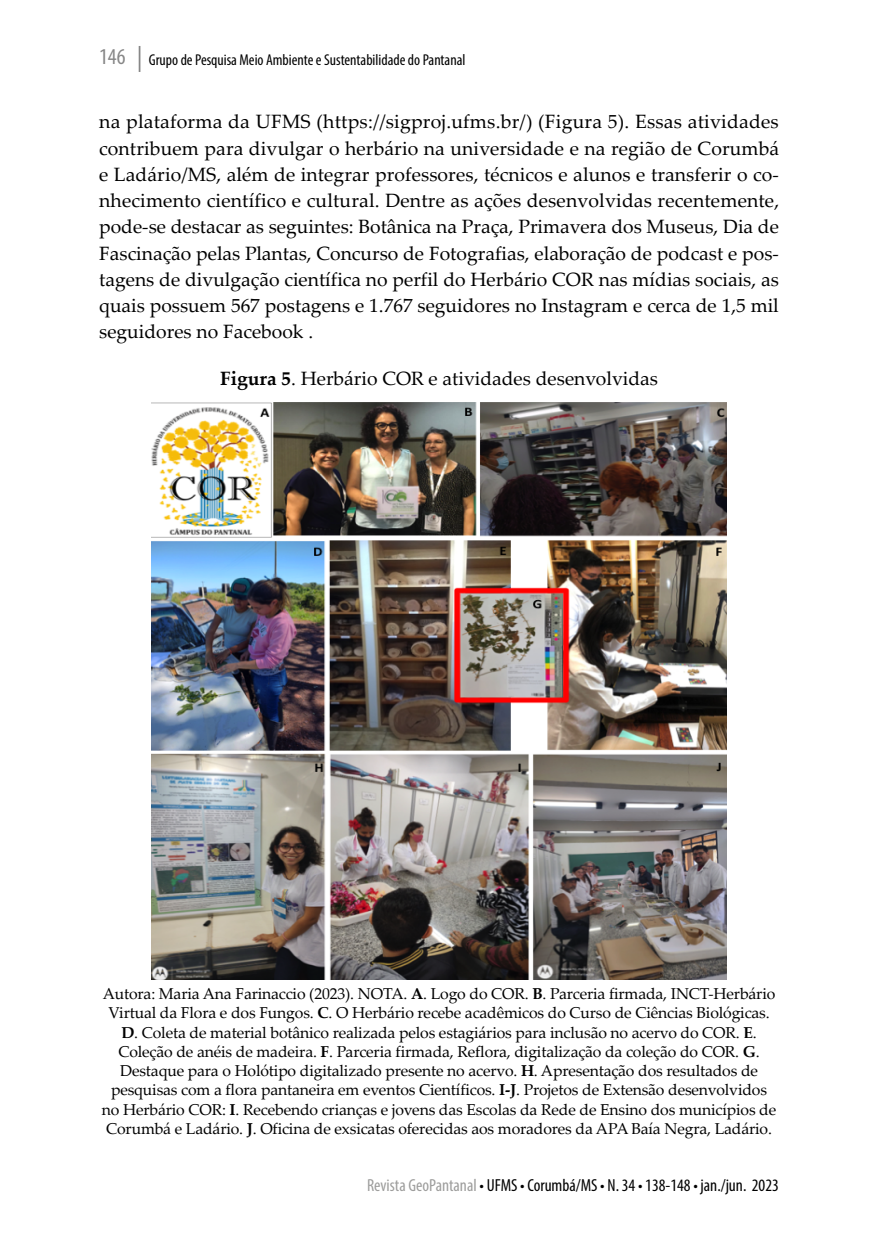
<style>
.page{position:relative;width:893px;height:1241px;background:#fff}
.page>*{position:absolute;margin:0;border:0;box-sizing:border-box;transform-origin:0 0}
._09_-_Corpo_do_Texto{font:19.25px/26.2px "Palatino Linotype";color:#000;text-align:justify}
._10_-_Legenda{font:19.25px "Palatino Linotype";color:#000}
.t1{font:condensed 17.5px "Myriad Pro";color:#000}
.Fonte{font:15.75px/19.2px "Palatino Linotype";letter-spacing:-.01em;color:#000;text-align:center}
.t2{font:condensed 15.75px "Myriad Pro";color:#000}
.s1{font-size:22.75px;color:#878787}
.s2{font-weight:700}
.s3{color:#9d9d9c}
</style>
<div class="page">
<svg style="left:139px;top:46px;width:1px;height:26px"></svg>
<img style="left:151px;top:402px;width:576px;height:577px">
<p class="t2" style="left:99px;top:50px;width:368px"><span class="s1">146</span> Grupo de Pesquisa Meio Ambiente e Sustentabilidade do Pantanal</p>
<p class="_09_-_Corpo_do_Texto" style="left:99px;top:108px;width:681px">na plataforma da UFMS (https://sigproj.ufms.br/) (Figura 5). Essas atividades contribuem para divulgar o herbário na universidade e na região de Corumbá e Ladário/MS, além de integrar professores, técnicos e alunos e transferir o co&shy;nhecimento científico e cultural. Dentre as ações desenvolvidas recentemente, pode-se destacar as seguintes: Botânica na Praça, Primavera dos Museus, Dia de Fascinação pelas Plantas, Concurso de Fotografias, elaboração de podcast e pos&shy;tagens de divulgação científica no perfil do Herbário COR nas mídias sociais, as quais possuem 567 postagens e 1.767 seguidores no Instagram e cerca de 1,5 mil seguidores no Facebook .</p>
<p class="_10_-_Legenda" style="left:220px;top:364px;width:440px"><span class="s2">Figura 5</span>. Herbário COR e atividades desenvolvidas</p>
<p class="Fonte" style="left:102px;top:983px;width:676px">Autora: Maria Ana Farinaccio (2023). NOTA. <span class="s2">A</span>. Logo do COR. <span class="s2">B</span>. Parceria firmada, INCT-Herbário Virtual da Flora e dos Fungos. <span class="s2">C</span>. O Herbário recebe acadêmicos do Curso de Ciências Biológicas.<br><span class="s2">D</span>. Coleta de material botânico realizada pelos estagiários para inclusão no acervo do COR. <span class="s2">E</span>.<br>Coleção de anéis de madeira. <span class="s2">F</span>. Parceria firmada, Reflora, digitalização da coleção do COR. <span class="s2">G</span>.<br>Destaque para o Holótipo digitalizado presente no acervo. <span class="s2">H</span>. Apresentação dos resultados de pesquisas com a flora pantaneira em eventos Científicos. <span class="s2">I-J</span>. Projetos de Extensão desenvolvidos no Herbário COR: <span class="s2">I</span>. Recebendo crianças e jovens das Escolas da Rede de Ensino dos municípios de Corumbá e Ladário. <span class="s2">J</span>. Oficina de exsicatas oferecidas aos moradores da APA Baía Negra, Ladário.</p>
<p class="t1" style="left:367px;top:1174px;width:413px"><span class="s3">Revista GeoPantanal</span> • UFMS • Corumbá/MS • N. 34 • 138-148 • jan./jun. 2023</p>
</div>
